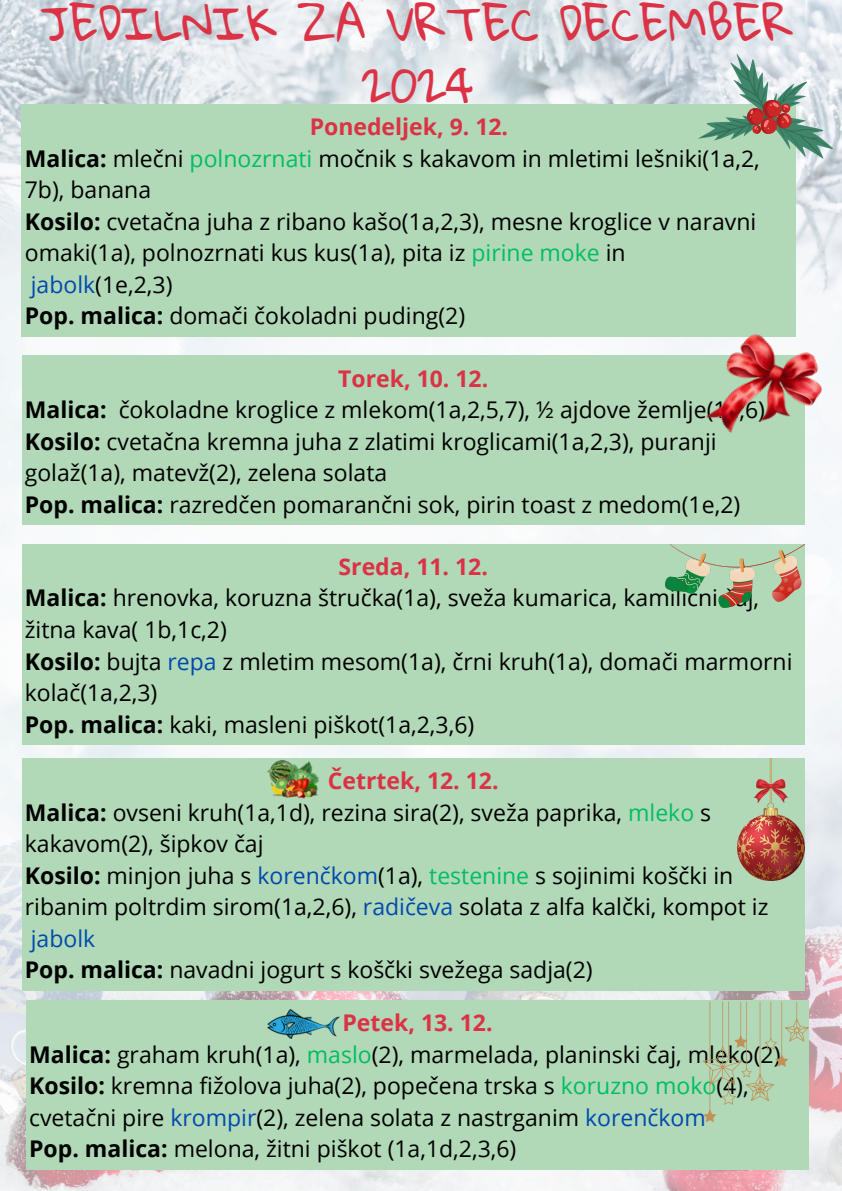
<style>
.page{position:relative;width:842px;height:1191px;background:#fff}
.page>*{position:absolute;margin:0;border:0;box-sizing:border-box;transform-origin:0 0}
.t1{font:45px/62.2px "Gloria Hallelujah";color:#db3245;text-align:center}
.t2{font:23px/31.5px "Open Sans";color:#000}
.t3{font:700 23px "Open Sans";color:#db3245}
.t4{font:700 23px "Open Sans";color:#000}
.t5{font:23px "Open Sans";color:#004aad}
.s1{font-weight:700}
.s2{color:#00bf63}
.s3{color:#004aad}
</style>
<div class="page">
<img style="left:0;top:0;width:842px;height:1190px">
<div style="left:22px;top:105px;width:774px;height:232px;background:#b1d8b7"></div>
<div style="left:22px;top:356px;width:782px;height:169px;background:#b1d8b7"></div>
<div style="left:22px;top:544px;width:783px;height:200px;background:#b1d8b7"></div>
<div style="left:22px;top:758px;width:782px;height:232px;background:#b1d8b7"></div>
<div style="left:26px;top:1000px;width:783px;height:169px;background:#b1d8b7"></div>
<svg style="left:698px;top:54px;width:135px;height:105px"></svg>
<img style="left:698px;top:320px;width:136px;height:141px">
<img style="left:665px;top:544px;width:140px;height:64px">
<img style="left:738px;top:758px;width:66px;height:122px">
<svg style="left:703px;top:1001px;width:106px;height:121px"></svg>
<img style="left:268px;top:1009px;width:72px;height:29px">
<img style="left:268px;top:760px;width:51px;height:39px">
<h1 class="t1" style="left:41px;top:-6px;width:754px">JEDILNIK ZA VRTEC DECEMBER<br>2024</h1>
<p class="t3" style="left:310px;top:111px;width:200px">Ponedeljek, 9. 12.</p>
<p class="t2" style="left:25px;top:142px;width:736px"><span class="s1">Malica:</span> mlečni <span class="s2">polnozrnati</span> močnik s kakavom in mletimi lešniki(1a,2,<br>7b), banana</p>
<p class="t2" style="left:25px;top:205px;width:733px"><span class="s1">Kosilo:</span> cvetačna juha z ribano kašo(1a,2,3), mesne kroglice v naravni omaki(1a), polnozrnati kus kus(1a), pita iz <span class="s2">pirine moke</span> in</p>
<p class="t2" style="left:31px;top:268px;width:143px"><span class="s3">jabolk</span>(1e,2,3)</p>
<p class="t2" style="left:25px;top:300px;width:442px"><span class="s1">Pop. malica:</span> domači čokoladni puding(2)</p>
<p class="t3" style="left:338px;top:362px;width:152px">Torek, 10. 12.</p>
<p class="t4" style="left:25px;top:393px;width:83px">Malica:</p>
<p class="t2" style="left:25px;top:393px;width:742px;text-indent:94px">čokoladne kroglice z mlekom(1a,2,5,7), ½ ajdove žemlje(1a,6)<br><span class="s1">Kosilo:</span> cvetačna kremna juha z zlatimi kroglicami(1a,2,3), puranji</p>
<p class="t2" style="left:25px;top:456px;width:717px">golaž(1a), matevž(2), zelena solata<br><span class="s1">Pop. malica:</span> razredčen pomarančni sok, pirin toast z medom(1e,2)</p>
<p class="t3" style="left:339px;top:550px;width:151px">Sreda, 11. 12.</p>
<p class="t2" style="left:25px;top:581px;width:736px"><span class="s1">Malica:</span> hrenovka, koruzna štručka(1a), sveža kumarica, kamilični čaj, žitna kava( 1b,1c,2)</p>
<p class="t2" style="left:25px;top:644px;width:769px"><span class="s1">Kosilo:</span> bujta <span class="s3">repa</span> z mletim mesom(1a), črni kruh(1a), domači marmorni kolač(1a,2,3)</p>
<p class="t2" style="left:25px;top:707px;width:451px"><span class="s1">Pop. malica:</span> kaki, masleni piškot(1a,2,3,6)</p>
<p class="t3" style="left:328px;top:764px;width:172px">Četrtek, 12. 12.</p>
<p class="t2" style="left:25px;top:795px;width:688px"><span class="s1">Malica:</span> ovseni kruh(1a,1d), rezina sira(2), sveža paprika, <span class="s2">mleko</span> s kakavom(2), šipkov čaj</p>
<p class="t2" style="left:25px;top:858px;width:745px"><span class="s1">Kosilo:</span> minjon juha s <span class="s3">korenčkom</span>(1a), <span class="s2">testenine</span> s sojinimi koščki in ribanim poltrdim sirom(1a,2,6), <span class="s3">radičeva</span> solata z alfa kalčki, kompot iz</p>
<p class="t5" style="left:31px;top:922px;width:66px">jabolk</p>
<p class="t2" style="left:25px;top:953px;width:569px"><span class="s1">Pop. malica:</span> navadni jogurt s koščki svežega sadja(2)</p>
<p class="t3" style="left:342px;top:1006px;width:152px">Petek, 13. 12.</p>
<p class="t2" style="left:29px;top:1037px;width:753px"><span class="s1">Malica:</span> graham kruh(1a), <span class="s2">maslo</span>(2), marmelada, planinski čaj, mleko(2)</p>
<p class="t2" style="left:29px;top:1069px;width:721px"><span class="s1">Kosilo:</span> kremna fižolova juha(2), popečena trska s <span class="s2">koruzno moko</span>(4), cvetačni pire <span class="s3">krompir</span>(2), zelena solata z nastrganim <span class="s3">korenčkom</span></p>
<p class="t2" style="left:29px;top:1132px;width:489px"><span class="s1">Pop. malica:</span> melona, žitni piškot (1a,1d,2,3,6)</p>
</div>
